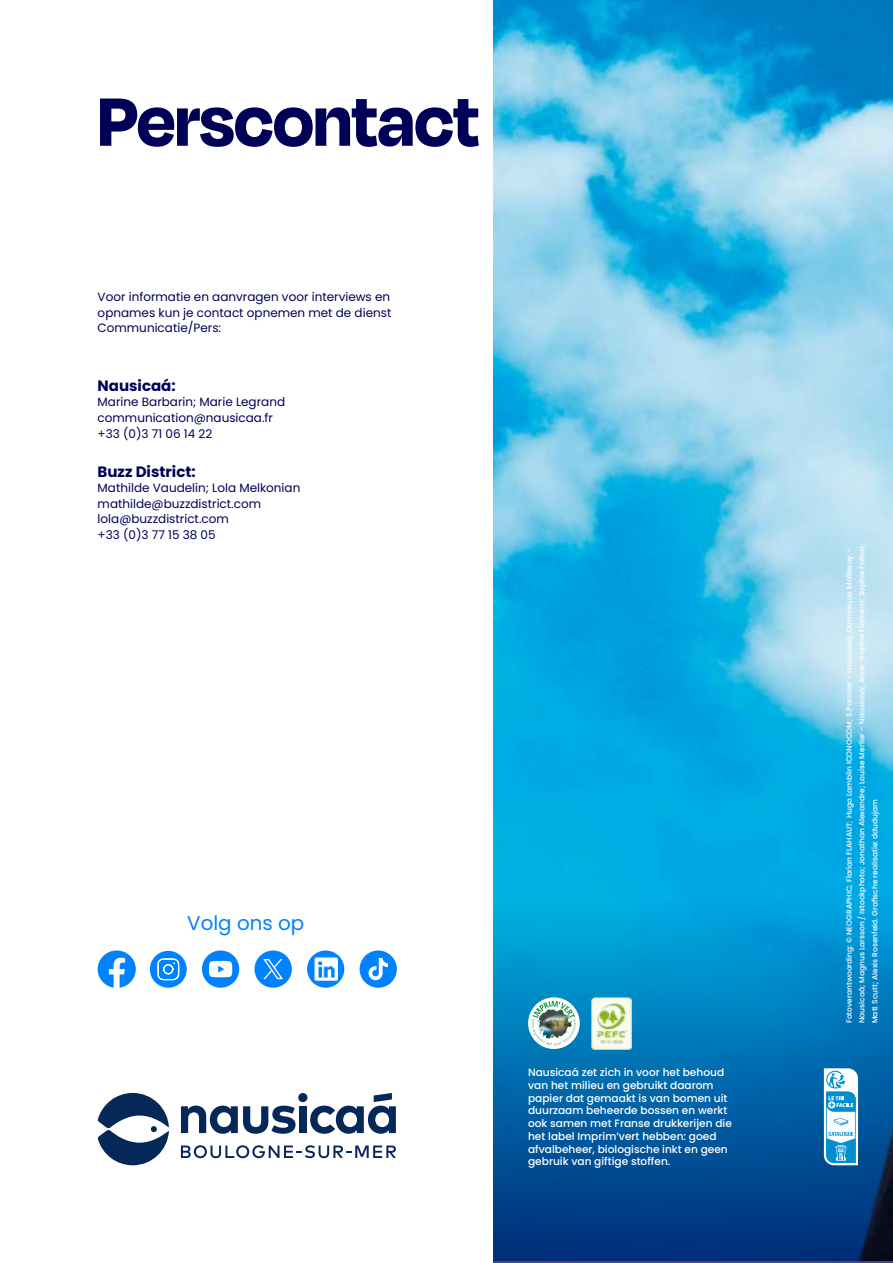
<style>
.page{position:relative;width:893px;height:1263px;background:#fff}
.page>*{position:absolute;margin:0;border:0;box-sizing:border-box;transform-origin:0 0}
.t1{font:700 78.75px "Degular Display";color:#000057}
.t2{font:19.8px "Poppins";color:#0082ff}
.t3{font:700 15px "Poppins";color:#000057}
.t4{font:12px/15.6px "Poppins";color:#000057}
.t5{font:500 10.65px/12.8px "Poppins";color:#fff}
.t6{font:500 7.5px/12.8px "Poppins";color:#fff}
</style>
<div class="page">
<img style="left:494px;top:0;width:399px;height:895px">
<svg style="left:98px;top:1093px;width:71px;height:72px"></svg>
<svg style="left:181px;top:1105px;width:115px;height:29px"></svg>
<div style="left:299px;top:1106px;width:7px;height:27px;background:#052859"></div>
<svg style="left:310px;top:1093px;width:86px;height:41px"></svg>
<div style="left:298px;top:1093px;width:9px;height:9px;background:#052859;border-radius:50%"></div>
<svg style="left:181px;top:1145px;width:215px;height:13px"></svg>
<div style="left:494px;top:895px;width:399px;height:368px;background:linear-gradient(to bottom,#00abe4,#022972)"></div>
<svg style="left:528px;top:997px;width:52px;height:52px"></svg>
<img style="left:534px;top:1001px;width:36px;height:36px">
<svg style="left:824px;top:1068px;width:34px;height:97px"></svg>
<img style="left:592px;top:997px;width:39px;height:52px">
<svg style="left:254px;top:950px;width:38px;height:38px"></svg>
<svg style="left:202px;top:950px;width:37px;height:38px"></svg>
<svg style="left:150px;top:951px;width:37px;height:37px"></svg>
<svg style="left:98px;top:950px;width:38px;height:38px"></svg>
<svg style="left:360px;top:950px;width:37px;height:38px"></svg>
<div style="left:307px;top:950px;width:37px;height:38px;background:#0082ff;border-radius:50%"></div>
<img style="left:314px;top:957px;width:23px;height:24px">
<h1 class="t1" style="left:98px;top:92px;width:383px">Perscontact</h1>
<h3 class="t4" style="left:98px;top:289px;width:295px;text-align:justify">Voor informatie en aanvragen voor interviews en opnames kun je contact opnemen met de dienst Communicatie/Pers:</h3>
<h3 class="t3" style="left:98px;top:377px;width:80px">Nausicaá:</h3>
<h3 class="t4" style="left:98px;top:395px;width:189px">Marine Barbarin; Marie Legrand communication@nausicaa.fr +33 (0)3 71 06 14 22</h3>
<h3 class="t3" style="left:98px;top:463px;width:100px">Buzz District:</h3>
<h3 class="t4" style="left:98px;top:480px;width:204px">Mathilde Vaudelin; Lola Melkonian mathilde@buzzdistrict.com lola@buzzdistrict.com<br>+33 (0)3 77 15 38 05</h3>
<h2 class="t2" style="left:187px;top:911px;width:118px">Volg ons op</h2>
<p class="t5" style="left:528px;top:1066px;width:205px">Nausicaá zet zich in voor het behoud van het milieu en gebruikt daarom papier dat gemaakt is van bomen uit duurzaam beheerde bossen en werkt ook samen met Franse drukkerijen die het label Imprim’vert hebben: goed afvalbeheer, biologische inkt en geen gebruik van giftige stoffen.</p>
<p class="t6" style="left:843px;top:1023px;width:481px;rotate:-90deg">Fotoverantwoording: © NEOGRAPHIC; Florian FLAHAUT; Hugo Lamblin ICONOCOM; S.Pannier – Nausicaá; Dominique Mallevoy –<br>Nausicaá; Magnus Larsson / Istockphoto; Jonathan Alexandre; Louise Merlier – Nausicaá; Anne-Sophie Flament; Sophie Fallon;<br>Matt Scutt; Alexis Rosenfeld. Gra昀椀sche realisatie: ddudujam</p>
</div>
